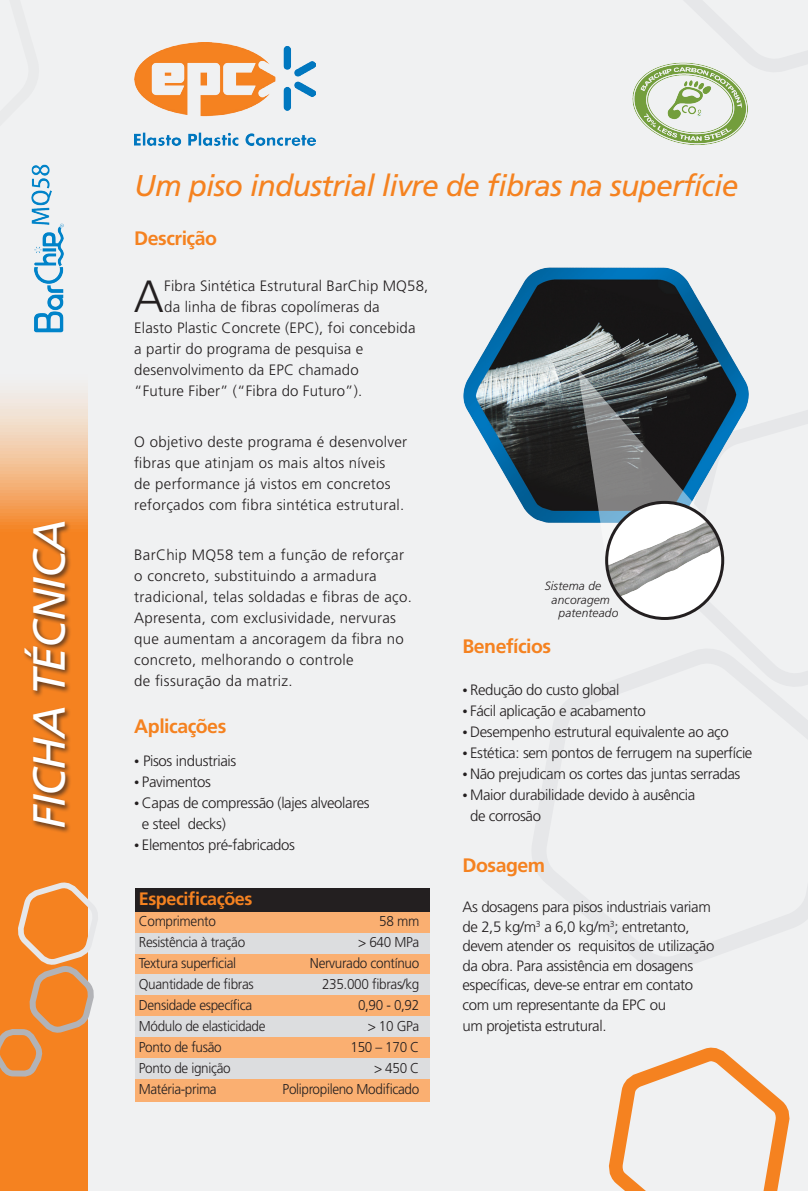
<style>
.page{position:relative;width:808px;height:1191px;background:#f0f1f2}
.page>*{position:absolute;margin:0;border:0;box-sizing:border-box;transform-origin:0 0}
.t1{font:300 45.15px "Frutiger";color:#231f20}
.t2{font:italic 45px "Frutiger";color:#fff}
.t3{font:italic 30px "Frutiger";letter-spacing:-.025em;color:#f58220}
.t4{font:700 19.5px "Frutiger";letter-spacing:-.025em;color:#f58220}
.t5{font:700 18px "Frutiger";letter-spacing:-.025em;color:#f58220}
.t6{font:300 15px/19.5px "Frutiger";letter-spacing:-.025em;color:#231f20}
.t7{font:300 15px/21px "Frutiger";letter-spacing:.02em;color:#231f20}
.t8{font:300 15px "Frutiger";color:#231f20}
.t9{font:300 14.25px "Frutiger";letter-spacing:-.025em;color:#231f20;scale:.95 1}
.t10{font:italic 300 12px/13.5px "Frutiger";letter-spacing:.01em;color:#231f20}
.s1{font-size:10.5px}
</style>
<div class="page">
<svg style="left:0;top:393px;width:88px;height:798px;background:#f49646"></svg>
<img style="left:31px;top:164px;width:33px;height:169px">
<div style="left:23px;top:520px;width:49px;height:314px;background:#231f20;opacity:.75"></div>
<img style="left:134px;top:43px;width:181px;height:102px">
<svg style="left:608px;top:1047px;width:182px;height:144px"></svg>
<svg style="left:0;top:873px;width:94px;height:216px;background:#ee9244"></svg>
<svg style="left:31px;top:164px;width:8px;height:34px"></svg>
<img style="left:463px;top:267px;width:286px;height:256px">
<img style="left:632px;top:62px;width:116px;height:83px">
<div style="left:135px;top:910px;width:294px;height:22px;background:#faaf71"></div>
<div style="left:135px;top:953px;width:294px;height:21px;background:#faaf71"></div>
<div style="left:135px;top:995px;width:294px;height:21px;background:#faaf71"></div>
<div style="left:135px;top:1037px;width:294px;height:21px;background:#faaf71"></div>
<div style="left:135px;top:1079px;width:294px;height:23px;background:#faaf71"></div>
<div style="left:135px;top:933px;width:294px;height:20px;background:#dcdddf"></div>
<div style="left:135px;top:974px;width:294px;height:21px;background:#dcdddf"></div>
<div style="left:135px;top:1016px;width:294px;height:21px;background:#dcdddf"></div>
<div style="left:135px;top:1058px;width:294px;height:20px;background:#dcdddf"></div>
<div style="left:135px;top:888px;width:294px;height:24px;background:#231f20"></div>
<svg style="left:578px;top:369px;width:129px;height:184px;background:#565c60"></svg>
<img style="left:607px;top:503px;width:116px;height:109px">
<div style="left:605px;top:501px;width:119px;height:119px;border:3px solid #231f20;border-radius:50%"></div>
<p class="t2" style="left:23px;top:828px;width:312px;rotate:-90deg">FICHA TÉCNICA</p>
<p class="t3" style="left:134px;top:168px;width:606px">Um piso industrial livre de fibras na superfície</p>
<p class="t4" style="left:134px;top:227px;width:84px">Descrição</p>
<p class="t1" style="left:134px;top:271px;width:32px">A</p>
<p class="t8" style="left:164px;top:277px;width:266px">Fibra Sintética Estrutural BarChip MQ58,</p>
<p class="t8" style="left:164px;top:298px;width:217px">da linha de fibras copolímeras da</p>
<p class="t8" style="left:134px;top:319px;width:283px">Elasto Plastic Concrete (EPC), foi concebida</p>
<p class="t8" style="left:134px;top:340px;width:230px">a partir do programa de pesquisa e</p>
<p class="t8" style="left:134px;top:361px;width:226px">desenvolvimento da EPC chamado</p>
<p class="t8" style="left:134px;top:382px;width:229px">“Future Fiber” (“Fibra do Futuro”).</p>
<p class="t7" style="left:134px;top:431px;width:274px">O objetivo deste programa é desenvolver fibras que atinjam os mais altos níveis<br>de performance já vistos em concretos reforçados com fibra sintética estrutural.</p>
<p class="t7" style="left:134px;top:544px;width:279px">BarChip MQ58 tem a função de reforçar o concreto, substituindo a armadura tradicional, telas soldadas e fibras de aço.<br>Apresenta, com exclusividade, nervuras que aumentam a ancoragem da fibra no concreto, melhorando o controle<br>de fissuração da matriz.</p>
<p class="t4" style="left:134px;top:714px;width:94px">Aplicações</p>
<p class="t6" style="left:134px;top:751px;width:103px"><span class="s1">•</span> Pisos industriais</p>
<p class="t6" style="left:134px;top:772px;width:78px"><span class="s1">•</span> Pavimentos</p>
<p class="t6" style="left:142px;top:792px;width:229px;line-height:21px;text-indent:-8px"><span class="s1">•</span> Capas de compressão (lajes alveolares e steel decks)</p>
<p class="t6" style="left:134px;top:835px;width:162px"><span class="s1">•</span> Elementos pré-fabricados</p>
<p class="t5" style="left:139px;top:888px;width:115px">Especificações</p>
<p class="t9" style="left:139px;top:913px;width:83px">Comprimento</p>
<p class="t9" style="left:379px;top:913px;width:44px">58 mm</p>
<p class="t9" style="left:139px;top:934px;width:113px">Resistência à tração</p>
<p class="t9" style="left:358px;top:934px;width:66px">&gt; 640 MPa</p>
<p class="t9" style="left:139px;top:955px;width:104px">Textura superficial</p>
<p class="t9" style="left:310px;top:955px;width:117px">Nervurado contínuo</p>
<p class="t9" style="left:139px;top:976px;width:123px">Quantidade de fibras</p>
<p class="t9" style="left:322px;top:976px;width:104px">235.000 fibras/kg</p>
<p class="t9" style="left:139px;top:997px;width:121px">Densidade específica</p>
<p class="t9" style="left:358px;top:997px;width:66px">0,90 - 0,92</p>
<p class="t9" style="left:139px;top:1018px;width:135px">Módulo de elasticidade</p>
<p class="t9" style="left:368px;top:1018px;width:56px">&gt; 10 GPa</p>
<p class="t9" style="left:139px;top:1039px;width:89px">Ponto de fusão</p>
<p class="t9" style="left:350px;top:1039px;width:74px">150 – 170 C</p>
<p class="t9" style="left:139px;top:1060px;width:98px">Ponto de ignição</p>
<p class="t9" style="left:374px;top:1060px;width:49px">&gt; 450 C</p>
<p class="t9" style="left:139px;top:1081px;width:83px">Matéria-prima</p>
<p class="t9" style="left:283px;top:1081px;width:145px">Polipropileno Modificado</p>
<p class="t10" style="left:552px;top:579px;width:60px;text-indent:-7px">Sistema de ancoragem</p>
<p class="t10" style="left:558px;top:606px;width:61px">patenteado</p>
<p class="t4" style="left:462px;top:635px;width:90px">Benefícios</p>
<p class="t6" style="left:462px;top:680px;width:158px"><span class="s1">•</span> Redução do custo global</p>
<p class="t6" style="left:462px;top:701px;width:185px"><span class="s1">•</span> Fácil aplicação e acabamento</p>
<p class="t6" style="left:462px;top:722px;width:268px"><span class="s1">•</span> Desempenho estrutural equivalente ao aço</p>
<p class="t6" style="left:462px;top:743px;width:291px"><span class="s1">•</span> Estética: sem pontos de ferrugem na superfície</p>
<p class="t6" style="left:462px;top:764px;width:279px"><span class="s1">•</span> Não prejudicam os cortes das juntas serradas</p>
<p class="t6" style="left:470px;top:784px;width:227px;line-height:21px;text-indent:-8px"><span class="s1">•</span> Maior durabilidade devido à ausência de corrosão</p>
<p class="t4" style="left:462px;top:853px;width:84px">Dosagem</p>
<p class="t6" style="left:462px;top:897px;width:253px">As dosagens para pisos industriais variam de 2,5 kg/m<sup>3</sup> a 6,0 kg/m<sup>3</sup>; entretanto, devem atender os requisitos de utilização da obra. Para assistência em dosagens</p>
<p class="t6" style="left:462px;top:975px;width:232px">específicas, deve-se entrar em contato com um representante da EPC ou</p>
<p class="t6" style="left:462px;top:1016px;width:146px">um projetista estrutural.</p>
</div>
